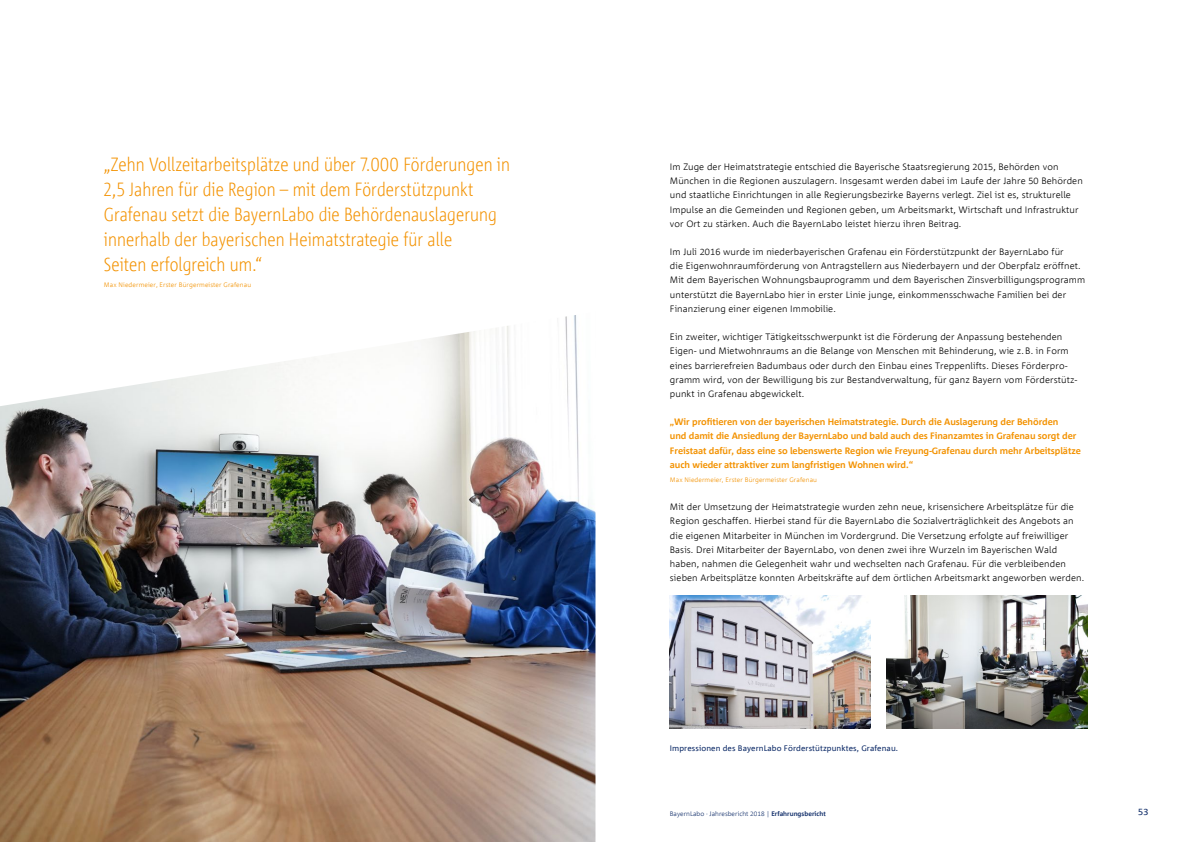
<style>
.page{position:relative;width:1191px;height:842px;background:#fff}
.page>*{position:absolute;margin:0;border:0;box-sizing:border-box;transform-origin:0 0}
.t1{font:300 19px/25px "Corpid Cd L Finc";letter-spacing:.005em;color:#f39200}
.t2{font:300 9.2px/14.2px "Corpid MOD";letter-spacing:.01em;color:#000}
.t3{font:700 9.2px/14.2px "Corpid MOD";letter-spacing:-.01em;color:#f39200}
.t4{font:9.2px "Corpid MOD";color:#102d69}
.t5{font:8px "Corpid MOD";letter-spacing:.01em;color:#102d69}
.t6{font:300 6.5px "Corpid MOD";letter-spacing:.01em;color:#f39200}
.t7{font:300 6.5px "Corpid MOD";color:#102d69}
.s1{font-weight:700}
</style>
<div class="page">
<img style="left:0;top:315px;width:595px;height:527px">
<img style="left:670px;top:596px;width:200px;height:133px">
<img style="left:886px;top:596px;width:201px;height:133px">
<p class="t1" style="left:104px;top:152px;width:407px">„Zehn Vollzeitarbeitsplätze und über 7.000 Förderungen in 2,5 Jahren für die Region – mit dem Förderstützpunkt Grafenau setzt die BayernLabo die Behördenauslagerung innerhalb der bayerischen Heimatstrategie für alle<br>Seiten erfolgreich um.“</p>
<p class="t6" style="left:104px;top:281px;width:149px">Max Niedermeier, Erster Bürgermeister Grafenau</p>
<p class="t2" style="left:670px;top:160px;width:414px">Im Zuge der Heimatstrategie entschied die Bayerische Staatsregierung 2015, Behörden von München in die Regionen auszulagern. Insgesamt werden dabei im Laufe der Jahre 50 Behörden und staatliche Einrichtungen in alle Regierungsbezirke Bayerns verlegt. Ziel ist es, strukturelle Impulse an die Gemeinden und Regionen geben, um Arbeitsmarkt, Wirtschaft und Infrastruktur vor Ort zu stärken. Auch die BayernLabo leistet hierzu ihren Beitrag.</p>
<p class="t2" style="left:670px;top:245px;width:417px">Im Juli 2016 wurde im niederbayerischen Grafenau ein Förderstützpunkt der BayernLabo für<br>die Eigenwohnraumförderung von Antragstellern aus Niederbayern und der Oberpfalz eröffnet.<br>Mit dem Bayerischen Wohnungsbauprogramm und dem Bayerischen Zinsverbilligungsprogramm unterstützt die BayernLabo hier in erster Linie junge, einkommensschwache Familien bei der Finanzierung einer eigenen Immobilie.</p>
<p class="t2" style="left:670px;top:330px;width:409px">Ein zweiter, wichtiger Tätigkeitsschwerpunkt ist die Förderung der Anpassung bestehenden Eigen- und Mietwohnraums an die Belange von Menschen mit Behinderung, wie z. B. in Form eines barrierefreien Badumbaus oder durch den Einbau eines Treppenlifts. Dieses Förderpro&shy;gramm wird, von der Bewilligung bis zur Bestandverwaltung, für ganz Bayern vom Förderstütz&shy;punkt in Grafenau abgewickelt.</p>
<p class="t3" style="left:670px;top:415px;width:412px">„Wir profitieren von der bayerischen Heimatstrategie. Durch die Auslagerung der Behörden<br>und damit die Ansiedlung der BayernLabo und bald auch des Finanzamtes in Grafenau sorgt der Freistaat dafür, dass eine so lebenswerte Region wie Freyung-Grafenau durch mehr Arbeitsplätze auch wieder attraktiver zum langfristigen Wohnen wird.“</p>
<p class="t6" style="left:670px;top:476px;width:149px">Max Niedermeier, Erster Bürgermeister Grafenau</p>
<p class="t2" style="left:670px;top:500px;width:416px">Mit der Umsetzung der Heimatstrategie wurden zehn neue, krisensichere Arbeitsplätze für die Region geschaffen. Hierbei stand für die BayernLabo die Sozialverträglichkeit des Angebots an die eigenen Mitarbeiter in München im Vordergrund. Die Versetzung erfolgte auf freiwilliger Basis. Drei Mitarbeiter der BayernLabo, von denen zwei ihre Wurzeln im Bayerischen Wald haben, nahmen die Gelegenheit wahr und wechselten nach Grafenau. Für die verbleibenden sieben Arbeitsplätze konnten Arbeitskräfte auf dem örtlichen Arbeitsmarkt angeworben werden.</p>
<p class="t5" style="left:670px;top:744px;width:230px">Impressionen des BayernLabo Förderstützpunktes, Grafenau.</p>
<p class="t7" style="left:670px;top:810px;width:157px">BayernLabo · Jahresbericht 2018 | <span class="s1">Erfahrungsbericht</span></p>
<p class="t4" style="left:1138px;top:807px;width:12px">53</p>
</div>
